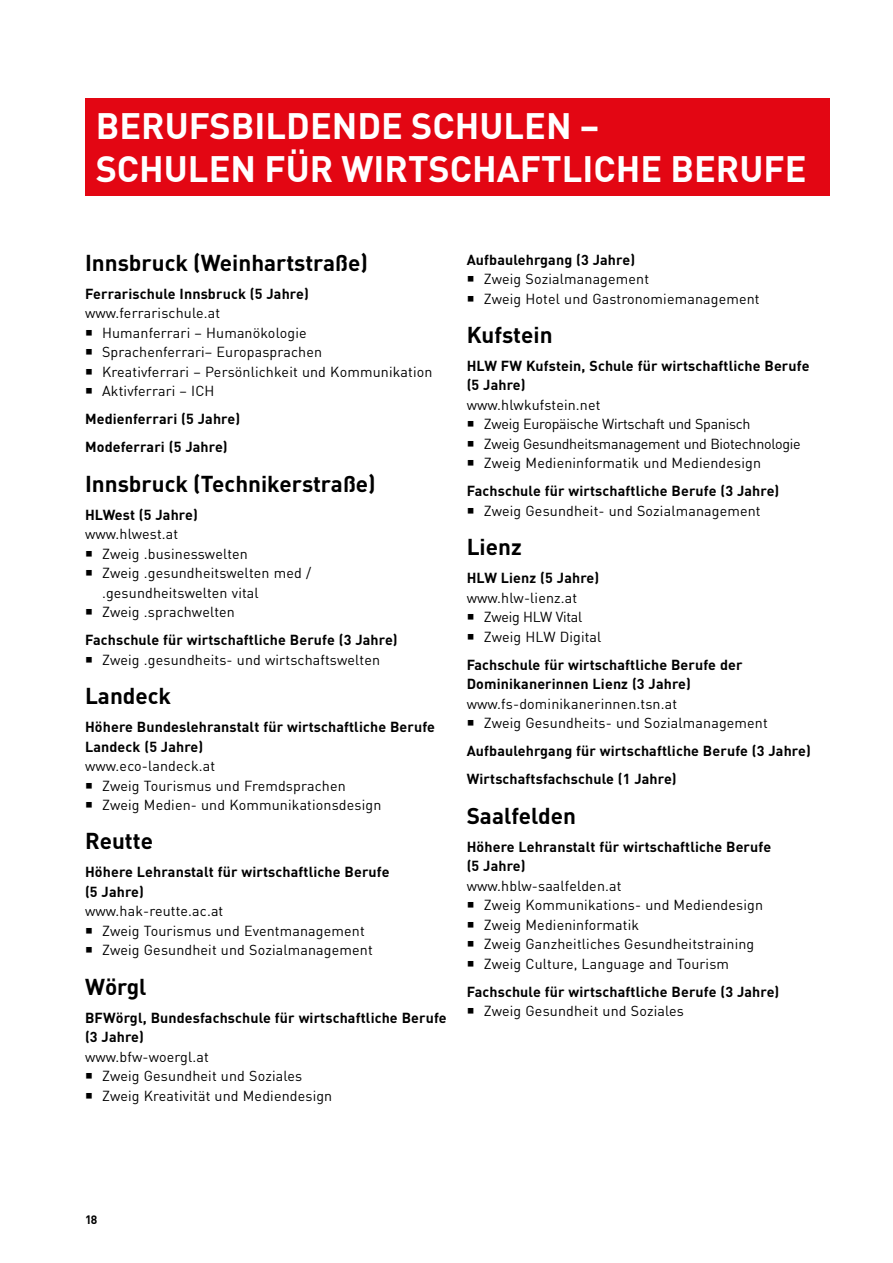
<style>
.page{position:relative;width:893px;height:1263px;background:#fff}
.page>*{position:absolute;margin:0;border:0;box-sizing:border-box;transform-origin:0 0}
.t1{font:700 36px/43.5px "DIN";color:#fff}
.t2{font:700 22.5px "DIN";color:#000}
.t3{font:14.25px/19.5px "DIN";letter-spacing:.01em;color:#000}
.t4{font:700 14.25px/19.5px "DIN";letter-spacing:.01em;color:#000}
.t5{font:14.25px/19.5px "DIN";letter-spacing:-.02em;color:#000}
.t6{font:700 12px "DIN";color:#000}
</style>
<div class="page">
<div style="left:85px;top:98px;width:744px;height:98px;background:#e30613"></div>
<h1 class="t1" style="left:96px;top:102px;width:712px">BERUFSBILDENDE SCHULEN –<br>SCHULEN FÜR WIRTSCHAFTLICHE BERUFE</h1>
<h2 class="t2" style="left:85px;top:248px;width:285px">Innsbruck (Weinhartstraße)</h2>
<p class="t4" style="left:85px;top:283px;width:225px">Ferrarischule Innsbruck (5 Jahre)</p>
<p class="t3" style="left:102px;top:303px;width:332px;text-indent:-17px">www.ferrarischule.at<br>Humanferrari – Humanökologie<br>Sprachenferrari– Europasprachen<br>Kreativferrari – Persönlichkeit und Kommunikation<br>Aktivferrari – ICH</p>
<p class="t4" style="left:85px;top:405px;width:157px;line-height:28px">Medienferrari (5 Jahre)<br>Modeferrari (5 Jahre)</p>
<h2 class="t2" style="left:85px;top:469px;width:292px">Innsbruck (Technikerstraße)</h2>
<p class="t4" style="left:85px;top:504px;width:114px">HLWest (5 Jahre)</p>
<p class="t3" style="left:102px;top:524px;width:210px;text-indent:-17px">www.hlwest.at<br>Zweig .businesswelten<br>Zweig .gesundheitswelten med / .gesundheitswelten vital<br>Zweig .sprachwelten</p>
<p class="t4" style="left:85px;top:630px;width:314px">Fachschule für wirtschaftliche Berufe (3 Jahre)</p>
<p class="t3" style="left:102px;top:650px;width:279px">Zweig .gesundheits- und wirtschaftswelten</p>
<h2 class="t2" style="left:85px;top:681px;width:88px">Landeck</h2>
<p class="t4" style="left:85px;top:716px;width:352px">Höhere Bundeslehranstalt für wirtschaftliche Berufe<br>Landeck (5 Jahre)</p>
<p class="t3" style="left:102px;top:756px;width:281px;text-indent:-17px">www.eco-landeck.at<br>Zweig Tourismus und Fremdsprachen<br>Zweig Medien- und Kommunikationsdesign</p>
<h2 class="t2" style="left:85px;top:826px;width:70px">Reutte</h2>
<p class="t4" style="left:85px;top:862px;width:306px">Höhere Lehranstalt für wirtschaftliche Berufe (5 Jahre)</p>
<p class="t3" style="left:102px;top:901px;width:272px;text-indent:-17px">www.hak-reutte.ac.at<br>Zweig Tourismus und Eventmanagement<br>Zweig Gesundheit und Sozialmanagement</p>
<h2 class="t2" style="left:85px;top:972px;width:63px">Wörgl</h2>
<p class="t4" style="left:85px;top:1007px;width:363px">BFWörgl, Bundesfachschule für wirtschaftliche Berufe (3 Jahre)</p>
<p class="t3" style="left:102px;top:1046px;width:232px;text-indent:-17px">www.bfw-woergl.at<br>Zweig Gesundheit und Soziales<br>Zweig Kreativität und Mediendesign</p>
<p class="t4" style="left:467px;top:249px;width:170px">Aufbaulehrgang (3 Jahre)</p>
<p class="t3" style="left:484px;top:269px;width:277px">Zweig Sozialmanagement<br>Zweig Hotel und Gastronomiemanagement</p>
<h2 class="t2" style="left:467px;top:320px;width:87px">Kufstein</h2>
<p class="t4" style="left:467px;top:355px;width:344px">HLW FW Kufstein, Schule für wirtschaftliche Berufe (5 Jahre)</p>
<p class="t5" style="left:484px;top:395px;width:319px;text-indent:-17px">www.hlwkufstein.net<br>Zweig Europäische Wirtschaft und Spanisch<br>Zweig Gesundheitsmanagement und Biotechnologie Zweig Medieninformatik und Mediendesign</p>
<p class="t4" style="left:467px;top:481px;width:314px">Fachschule für wirtschaftliche Berufe (3 Jahre)</p>
<p class="t3" style="left:484px;top:501px;width:278px">Zweig Gesundheit- und Sozialmanagement</p>
<h2 class="t2" style="left:467px;top:532px;width:57px">Lienz</h2>
<p class="t4" style="left:467px;top:568px;width:134px">HLW Lienz (5 Jahre)</p>
<p class="t3" style="left:484px;top:588px;width:119px;text-indent:-17px">www.hlw-lienz.at<br>Zweig HLW Vital<br>Zweig HLW Digital</p>
<p class="t4" style="left:467px;top:654px;width:277px">Fachschule für wirtschaftliche Berufe der<br>Dominikanerinnen Lienz (3 Jahre)</p>
<p class="t3" style="left:484px;top:694px;width:286px;text-indent:-17px">www.fs-dominikanerinnen.tsn.at<br>Zweig Gesundheits- und Sozialmanagement</p>
<p class="t4" style="left:467px;top:736px;width:346px;line-height:28px">Aufbaulehrgang für wirtschaftliche Berufe (3 Jahre)<br>Wirtschaftsfachschule (1 Jahre)</p>
<h2 class="t2" style="left:467px;top:801px;width:111px">Saalfelden</h2>
<p class="t4" style="left:467px;top:836px;width:306px">Höhere Lehranstalt für wirtschaftliche Berufe (5 Jahre)</p>
<p class="t3" style="left:484px;top:875px;width:281px;text-indent:-17px">www.hblw-saalfelden.at<br>Zweig Kommunikations- und Mediendesign Zweig Medieninformatik<br>Zweig Ganzheitliches Gesundheitstraining Zweig Culture, Language and Tourism</p>
<p class="t4" style="left:467px;top:981px;width:314px">Fachschule für wirtschaftliche Berufe (3 Jahre)</p>
<p class="t3" style="left:484px;top:1001px;width:202px">Zweig Gesundheit und Soziales</p>
<p class="t6" style="left:85px;top:1211px;width:14px">18</p>
</div>
